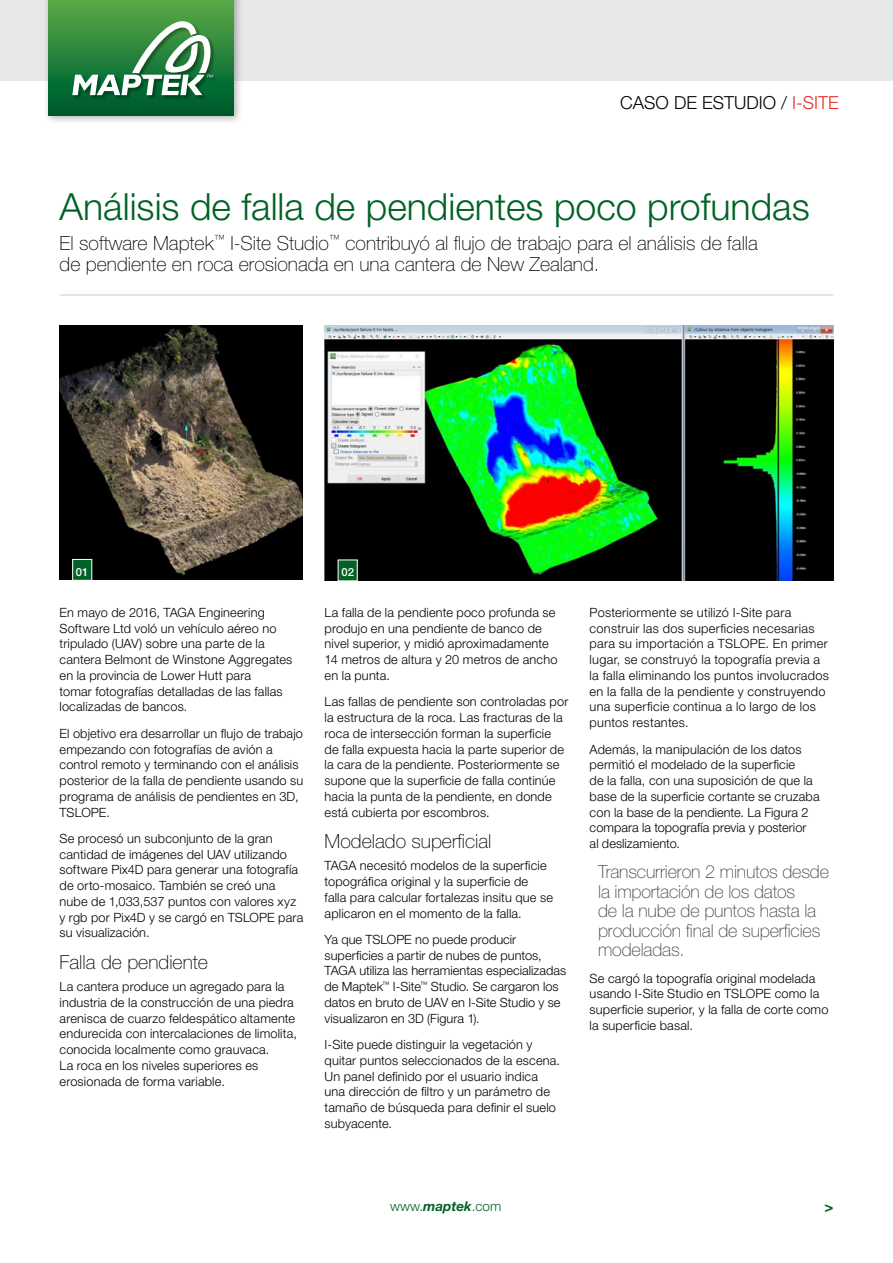
<style>
.page{position:relative;width:893px;height:1263px;background:#fff}
.page>*{position:absolute;margin:0;border:0;box-sizing:border-box;transform-origin:0 0}
.Main_Heading{font:300 37.5px "Helvetica Neue LT Std";color:#006225}
.Sub_heading{font:100 19.5px/21px "Helvetica Neue LT Std";color:#000}
.t1{font:100 18px/19.5px "Helvetica Neue LT Std";letter-spacing:-.01em;color:#414042}
.t2{font:300 18px "Helvetica Neue LT Std";color:#000}
.t3{font:italic 700 15px "Helvetica Neue LT Std";color:#006225}
.t4{font:300 13.5px "Helvetica Neue LT Std";color:#006225}
.Article_Text{font:300 12.75px/15.8px "Helvetica Neue LT Std";letter-spacing:.015em;color:#000}
.Sidebox_Subheading{font:500 11.25px "Helvetica Neue LT Std";color:#fff}
.s1{color:#e02f26}
.s2{font-weight:700;font-style:italic}
</style>
<div class="page">
<div style="left:0;top:0;width:893px;height:81px;background:#e6e7e8"></div>
<div style="left:44px;top:0;width:199px;height:125px;background:#000;opacity:.3"></div>
<div style="left:48px;top:0;width:186px;height:16px;background:#59aa47"></div>
<div style="left:48px;top:2px;width:186px;height:113px;background:linear-gradient(to bottom,#58a948,#00582c)"></div>
<div style="left:72px;top:20px;width:146px;height:80px;background:#000;opacity:.35"></div>
<svg style="left:72px;top:21px;width:141px;height:74px;background:#5f9f6d"></svg>
<hr style="left:60px;top:294px;width:773px;height:2px;background:#dcddde">
<img style="left:60px;top:325px;width:243px;height:255px">
<div style="left:73px;top:559px;width:19px;height:21px;background:#006225"></div>
<div style="left:72px;top:559px;width:20px;height:22px;border:1px solid #fff"></div>
<img style="left:325px;top:325px;width:508px;height:255px">
<div style="left:338px;top:560px;width:19px;height:21px;background:#006225"></div>
<h3 class="t2" style="left:620px;top:91px;width:220px">CASO DE ESTUDIO / <span class="s1">I-SITE</span></h3>
<p class="Main_Heading" style="left:60px;top:184px;width:752px">Análisis de falla de pendientes poco profundas</p>
<p class="Sub_heading" style="left:60px;top:232px;width:700px">El software Maptek<sup>™</sup> I-Site Studio<sup>™</sup> contribuyó al flujo de trabajo para el análisis de falla de pendiente en roca erosionada en una cantera de New Zealand.</p>
<p class="Sidebox_Subheading" style="left:76px;top:565px;width:14px">01</p>
<p class="Sidebox_Subheading" style="left:341px;top:565px;width:14px">02</p>
<p class="Article_Text" style="left:60px;top:604px;width:234px">En mayo de 2016, TAGA Engineering Software Ltd voló un vehículo aéreo no tripulado (UAV) sobre una parte de la cantera Belmont de Winstone Aggregates en la provincia de Lower Hutt para<br>tomar fotografías detalladas de las fallas localizadas de bancos.</p>
<p class="Article_Text" style="left:60px;top:725px;width:245px">El objetivo era desarrollar un flujo de trabajo empezando con fotografías de avión a control remoto y terminando con el análisis posterior de la falla de pendiente usando su programa de análisis de pendientes en 3D, TSLOPE.</p>
<p class="Article_Text" style="left:60px;top:830px;width:245px">Se procesó un subconjunto de la gran cantidad de imágenes del UAV utilizando software Pix4D para generar una fotografía de orto-mosaico. También se creó una nube de 1,033,537 puntos con valores xyz y rgb por Pix4D y se cargó en TSLOPE para su visualización.</p>
<p class="Sub_heading" style="left:60px;top:951px;width:150px">Falla de pendiente</p>
<p class="Article_Text" style="left:60px;top:978px;width:239px">La cantera produce un agregado para la industria de la construcción de una piedra arenisca de cuarzo feldespático altamente endurecida con intercalaciones de limolita, conocida localmente como grauvaca.<br>La roca en los niveles superiores es erosionada de forma variable.</p>
<p class="Article_Text" style="left:325px;top:604px;width:234px">La falla de la pendiente poco profunda se produjo en una pendiente de banco de nivel superior, y midió aproximadamente 14 metros de altura y 20 metros de ancho en la punta.</p>
<p class="Article_Text" style="left:325px;top:693px;width:245px">Las fallas de pendiente son controladas por la estructura de la roca. Las fracturas de la roca de intersección forman la superficie<br>de falla expuesta hacia la parte superior de la cara de la pendiente. Posteriormente se supone que la superficie de falla continúe hacia la punta de la pendiente, en donde está cubierta por escombros.</p>
<p class="Sub_heading" style="left:325px;top:831px;width:168px">Modelado superficial</p>
<p class="Article_Text" style="left:325px;top:857px;width:230px">TAGA necesitó modelos de la superficie topográfica original y la superficie de falla para calcular fortalezas insitu que se aplicaron en el momento de la falla.</p>
<p class="Article_Text" style="left:325px;top:931px;width:243px">Ya que TSLOPE no puede producir superficies a partir de nubes de puntos, TAGA utiliza las herramientas especializadas de Maptek<sup>™</sup> I-Site<sup>™</sup> Studio. Se cargaron los datos en bruto de UAV en I-Site Studio y se visualizaron en 3D (Figura 1).</p>
<p class="Article_Text" style="left:325px;top:1036px;width:237px">I-Site puede distinguir la vegetación y quitar puntos seleccionados de la escena.<br>Un panel definido por el usuario indica una dirección de filtro y un parámetro de tamaño de búsqueda para definir el suelo subyacente.</p>
<p class="Article_Text" style="left:590px;top:604px;width:241px">Posteriormente se utilizó I-Site para construir las dos superficies necesarias para su importación a TSLOPE. En primer lugar, se construyó la topografía previa a la falla eliminando los puntos involucrados en la falla de la pendiente y construyendo una superficie continua a lo largo de los puntos restantes.</p>
<p class="Article_Text" style="left:590px;top:741px;width:231px">Además, la manipulación de los datos permitió el modelado de la superficie<br>de la falla, con una suposición de que la base de la superficie cortante se cruzaba con la base de la pendiente. La Figura 2 compara la topografía previa y posterior<br>al deslizamiento.</p>
<p class="t1" style="left:598px;top:862px;width:232px">Transcurrieron 2 minutos desde la importación de los datos<br>de la nube de puntos hasta la producción final de superficies modeladas.</p>
<p class="Article_Text" style="left:590px;top:970px;width:240px">Se cargó la topografía original modelada usando I-Site Studio en TSLOPE como la superficie superior, y la falla de corte como la superficie basal.</p>
<p class="t4" style="left:390px;top:1198px;width:113px">www.<span class="s2">maptek</span>.com</p>
<p class="t3" style="left:824px;top:1197px;width:10px">&gt;</p>
</div>
